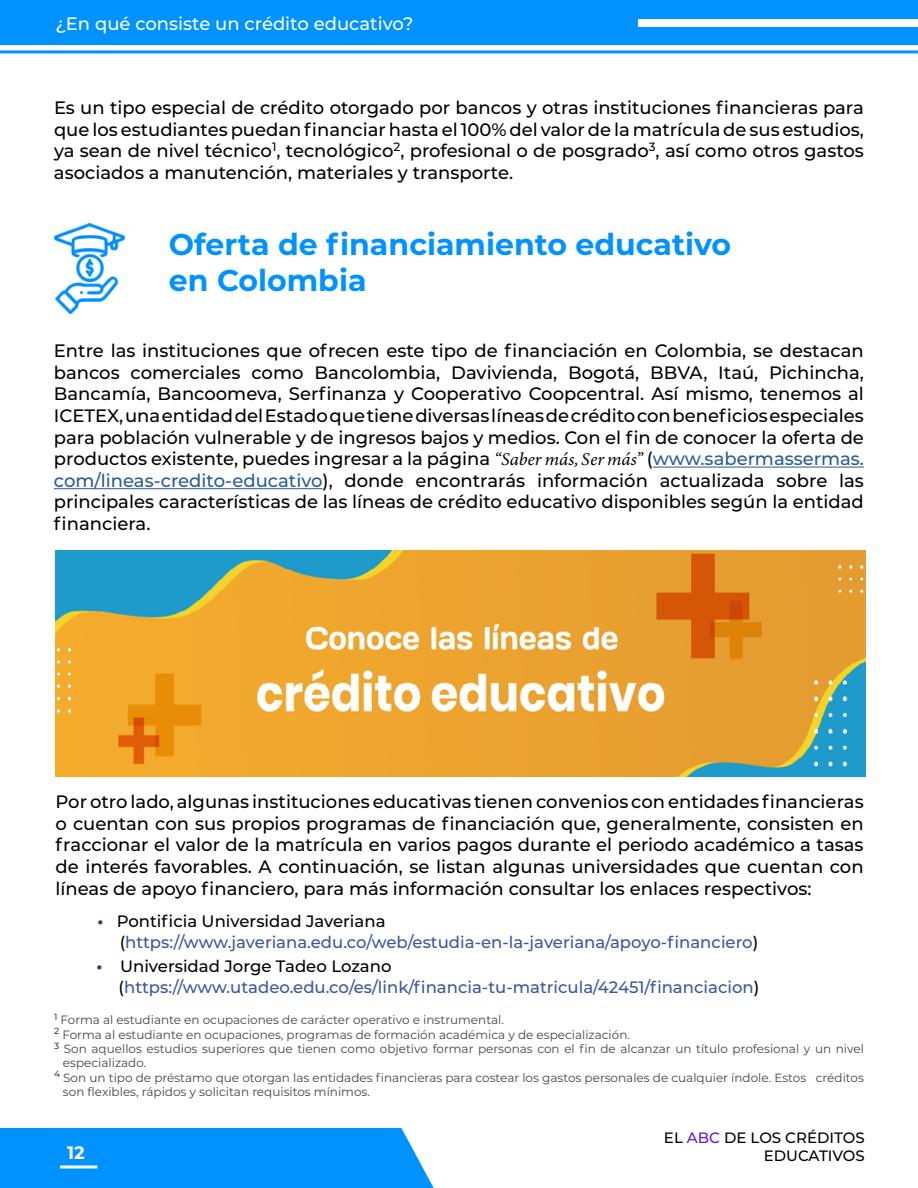
<style>
.page{position:relative;width:918px;height:1188px;background:#fff}
.page>*{position:absolute;margin:0;border:0;box-sizing:border-box;transform-origin:0 0}
.t1{font:700 30px/36px "Montserrat";color:#0092ff}
.t2{font:500 18px/21.6px "Montserrat";color:#000;text-align:justify}
.t3{font:500 18px "Montserrat";color:#fff}
.t4{font:700 18px "Montserrat";color:#fff}
.t5{font:500 16.5px/21px "Montserrat";color:#3756a3}
.t6{font:500 15px/18px "Montserrat";color:#000;text-align:right}
.t7{font:12px "Montserrat";color:#454545}
.s1{font-family:"Minion Variable Concept";font-weight:400;font-style:italic}
.s2{color:#275b9b}
.s3{font-weight:700;color:#333471}
.s4{color:#000}
.s5{color:#6615dc}
</style>
<div class="page">
<div style="left:0;top:0;width:918px;height:45px;background:#0092ff"></div>
<hr style="left:0;top:50px;width:918px;height:3px;background:#0092ff">
<div style="left:0;top:1128px;width:434px;height:60px;background:#0092ff"></div>
<hr style="left:60px;top:1166px;width:38px;height:2px;background:#fff">
<div style="left:639px;top:20px;width:279px;height:7px;background:#fff"></div>
<hr style="left:653px;top:467px;width:211px;height:1px;background:#275b9b">
<hr style="left:54px;top:488px;width:269px;height:1px;background:#275b9b">
<img style="left:56px;top:550px;width:810px;height:227px">
<img style="left:54px;top:224px;width:71px;height:89px">
<p class="t3" style="left:56px;top:11px;width:359px">¿En qué consiste un crédito educativo?</p>
<p class="t2" style="left:54px;top:96px;width:812px">Es un tipo especial de crédito otorgado por bancos y otras instituciones financieras para que los estudiantes puedan financiar hasta el 100% del valor de la matrícula de sus estudios, ya sean de nivel técnico<sup>1</sup>, tecnológico<sup>2</sup>, profesional o de posgrado<sup>3</sup>, así como otros gastos asociados a manutención, materiales y transporte.</p>
<h1 class="t1" style="left:169px;top:225px;width:564px">Oferta de financiamiento educativo en Colombia</h1>
<p class="t2" style="left:54px;top:339px;width:812px">Entre las instituciones que ofrecen este tipo de financiación en Colombia, se destacan bancos comerciales como Bancolombia, Davivienda, Bogotá, BBVA, Itaú, Pichincha, Bancamía, Bancoomeva, Serfinanza y Cooperativo Coopcentral. Así mismo, tenemos al ICETEX, una entidad del Estado que tiene diversas líneas de crédito con beneficios especiales para población vulnerable y de ingresos bajos y medios. Con el fin de conocer la oferta de productos existente, puedes ingresar a la página <span class="s1">“Saber más, Ser más”</span> (<span class="s2">www.sabermassermas. com/lineas-credito-educativo</span>), donde encontrarás información actualizada sobre las principales características de las líneas de crédito educativo disponibles según la entidad financiera.</p>
<p class="t2" style="left:56px;top:790px;width:810px">Por otro lado, algunas instituciones educativas tienen convenios con entidades financieras o cuentan con sus propios programas de financiación que, generalmente, consisten en fraccionar el valor de la matrícula en varios pagos durante el periodo académico a tasas de interés favorables. A continuación, se listan algunas universidades que cuentan con líneas de apoyo financiero, para más información consultar los enlaces respectivos:</p>
<p class="t5" style="left:120px;top:910px;width:640px;text-indent:-22px"><span class="s3">•</span> <span class="s4">Pontificia Universidad Javeriana (</span>https://www.javeriana.edu.co/web/estudia-en-la-javeriana/apoyo-financiero<span class="s4">)</span></p>
<p class="t5" style="left:119px;top:955px;width:642px;text-indent:-22px"><span class="s3">•</span> <span class="s4">Universidad Jorge Tadeo Lozano (</span>https://www.utadeo.edu.co/es/link/financia-tu-matricula/42451/financiacion<span class="s4">)</span></p>
<p class="t7" style="left:54px;top:1012px;width:452px"><sup>1</sup> Forma al estudiante en ocupaciones de carácter operativo e instrumental.</p>
<p class="t7" style="left:54px;top:1026px;width:578px"><sup>2</sup> Forma al estudiante en ocupaciones, programas de formación académica y de especialización.</p>
<p class="t7" style="left:54px;top:1041px;width:811px"><sup>3</sup> Son aquellos estudios superiores que tienen como objetivo formar personas con el fin de alcanzar un título profesional y un nivel</p>
<p class="t7" style="left:63px;top:1055px;width:85px">especializado.</p>
<p class="t7" style="left:54px;top:1069px;width:811px"><sup>4</sup> Son un tipo de préstamo que otorgan las entidades financieras para costear los gastos personales de cualquier índole. Estos créditos</p>
<p class="t7" style="left:63px;top:1084px;width:308px">son flexibles, rápidos y solicitan requisitos mínimos.</p>
<p class="t4" style="left:67px;top:1140px;width:19px">12</p>
<p class="t6" style="left:664px;top:1128px;width:202px">EL <span class="s5">ABC</span> DE LOS CRÉDITOS<br>EDUCATIVOS</p>
</div>
